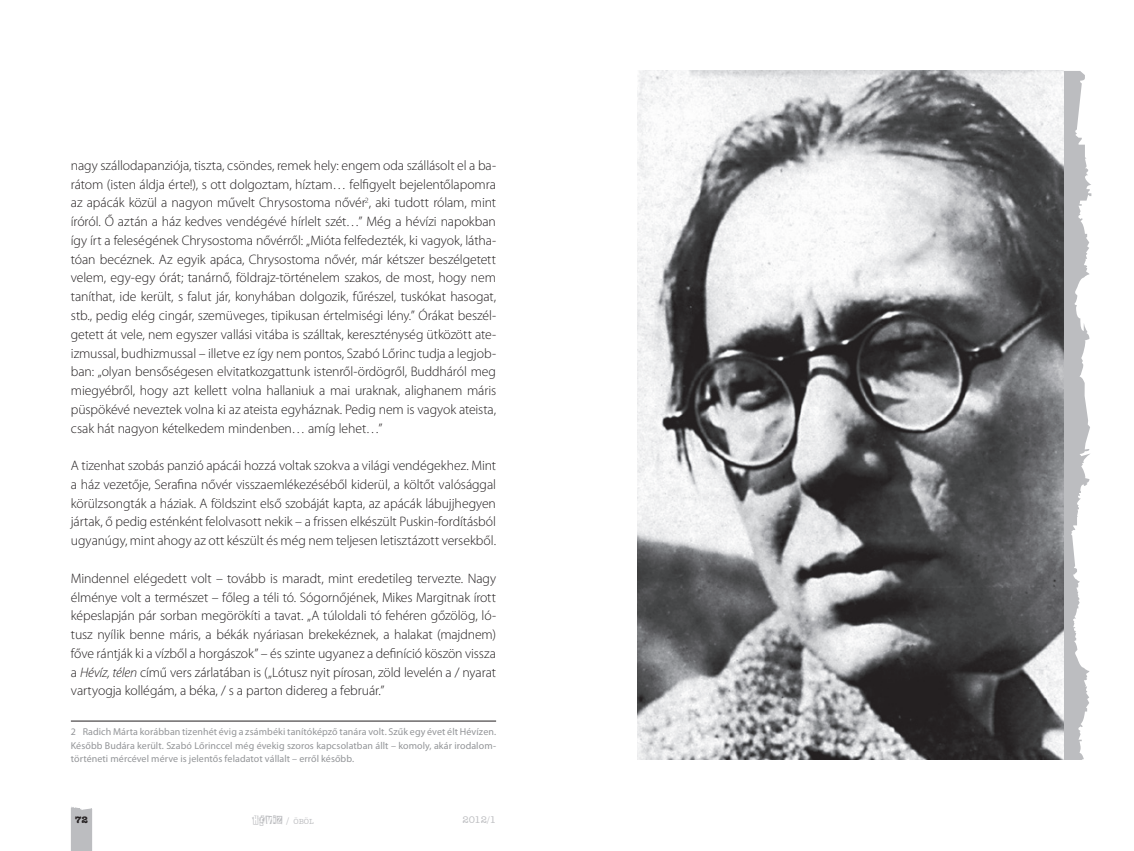
<style>
.page{position:relative;width:1134px;height:851px;background:#fff}
.page>*{position:absolute;margin:0;border:0;box-sizing:border-box;transform-origin:0 0}
.t1{font:300 13.75px/18.8px "Myriad Pro";letter-spacing:-.005em;color:#231f20;text-align:justify}
.t2{font:10px/13.8px "Myriad Pro";letter-spacing:.005em;color:#939598;text-align:justify}
.t3{font:10px "American Typewriter HU Medium";color:#bcbdc0}
.t4{font:10px "Postinkantaja Job";color:#bcbdc0}
.t5{font:10px "American Typewriter HU Bold";color:#231f20}
.t6{font:7.5px "American Typewriter HU Medium";color:#bcbdc0}
.s1{font-style:italic}
.s2{font-size:10px}
</style>
<div class="page">
<svg style="left:71px;top:807px;width:21px;height:43px"></svg>
<svg style="left:1063px;top:71px;width:28px;height:688px;fill:#bcbdc0"></svg>
<img style="left:638px;top:71px;width:425px;height:688px">
<hr style="left:71px;top:720px;width:425px;height:1px;background:#231f20">
<p class="t1" style="left:71px;top:156px;width:427px">nagy szállodapanziója, tiszta, csöndes, remek hely: engem oda szállásolt el a ba&shy;rátom (isten áldja érte!), s ott dolgoztam, híztam… felfigyelt bejelentőlapomra az apácák közül a nagyon művelt Chrysostoma nővér<sup>2</sup>, aki tudott rólam, mint íróról. Ő aztán a ház kedves vendégévé hírlelt szét…” Még a hévízi napokban így írt a feleségének Chrysostoma nővérről: „Mióta felfedezték, ki vagyok, látha&shy;tóan becéznek. Az egyik apáca, Chrysostoma nővér, már kétszer beszélgetett velem, egy-egy órát; tanárnő, földrajz-történelem szakos, de most, hogy nem taníthat, ide került, s falut jár, konyhában dolgozik, fűrészel, tuskókat hasogat, stb., pedig elég cingár, szemüveges, tipikusan értelmiségi lény.” Órákat beszél&shy;getett át vele, nem egyszer vallási vitába is szálltak, kereszténység ütközött ate&shy;izmussal, budhizmussal – illetve ez így nem pontos, Szabó Lőrinc tudja a legjob&shy;ban: „olyan bensőségesen elvitatkozgattunk istenről-ördögről, Buddháról meg miegyébről, hogy azt kellett volna hallaniuk a mai uraknak, alighanem máris püspökévé neveztek volna ki az ateista egyháznak. Pedig nem is vagyok ateista, csak hát nagyon kételkedem mindenben… amíg lehet…”</p>
<p class="t1" style="left:71px;top:456px;width:427px">A tizenhat szobás panzió apácái hozzá voltak szokva a világi vendégekhez. Mint a ház vezetője, Serafina nővér visszaemlékezéséből kiderül, a költőt valósággal körülzsongták a háziak. A földszint első szobáját kapta, az apácák lábujjhegyen jártak, ő pedig esténként felolvasott nekik – a frissen elkészült Puskin-fordításból ugyanúgy, mint ahogy az ott készült és még nem teljesen letisztázott versekből.</p>
<p class="t1" style="left:71px;top:569px;width:427px">Mindennel elégedett volt – tovább is maradt, mint eredetileg tervezte. Nagy élménye volt a természet – főleg a téli tó. Sógornőjének, Mikes Margitnak írott képeslapján pár sorban megörökíti a tavat. „A túloldali tó fehéren gőzölög, ló&shy;tusz nyílik benne máris, a békák nyáriasan brekekéznek, a halakat (majdnem) főve rántják ki a vízből a horgászok” – és szinte ugyanez a definíció köszön vissza a <span class="s1">Hévíz, télen</span> című vers zárlatában is („Lótusz nyit pírosan, zöld levelén a / nyarat vartyogja kollégám, a béka, / s a parton didereg a február.”</p>
<p class="t2" style="left:71px;top:724px;width:427px">2 Radich Márta korábban tizenhét évig a zsámbéki tanítóképző tanára volt. Szűk egy évet élt Hévízen.<br>Később Budára került. Szabó Lőrinccel még évekig szoros kapcsolatban állt – komoly, akár irodalom&shy;történeti mércével mérve is jelentős feladatot vállalt – erről később.</p>
<p class="t5" style="left:75px;top:813px;width:15px">72</p>
<p class="t4" style="left:253px;top:813px;width:24px">h Évíz</p>
<p class="t6" style="left:287px;top:816px;width:19px"><span class="s2">/</span> Öböl</p>
<p class="t3" style="left:463px;top:813px;width:35px">2012/1</p>
</div>
